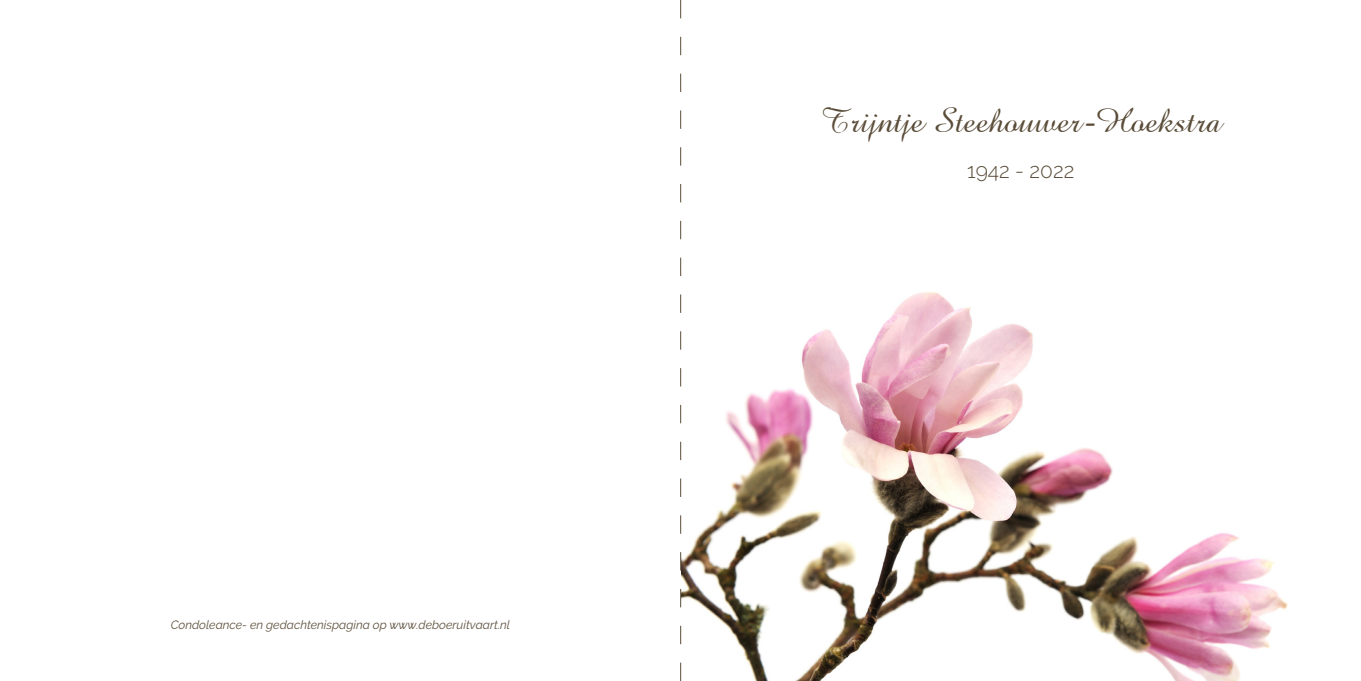
<style>
.page{position:relative;width:1361px;height:681px;background:#fff}
.page>*{position:absolute;margin:0;border:0;box-sizing:border-box;transform-origin:0 0}
.t1{font:36px "Amaze Normal";color:#5a4c38}
.t2{font:300 21px "Raleway";color:#5a4c38}
._10_Gedachtenispagin{font:italic 12px "Raleway";color:#60523f}
</style>
<div class="page">
<img style="left:681px;top:257px;width:607px;height:423px">
<svg style="left:680px;top:0;width:1px;height:680px"></svg>
<p class="_10_Gedachtenispagin" style="left:171px;top:617px;width:341px">Condoleance- en gedachtenispagina op www.deboeruitvaart.nl</p>
<p class="t1" style="left:820px;top:96px;width:403px">Trijntje Steehouwer-Hoekstra</p>
<p class="t2" style="left:967px;top:158px;width:109px">1942 - 2022</p>
</div>
